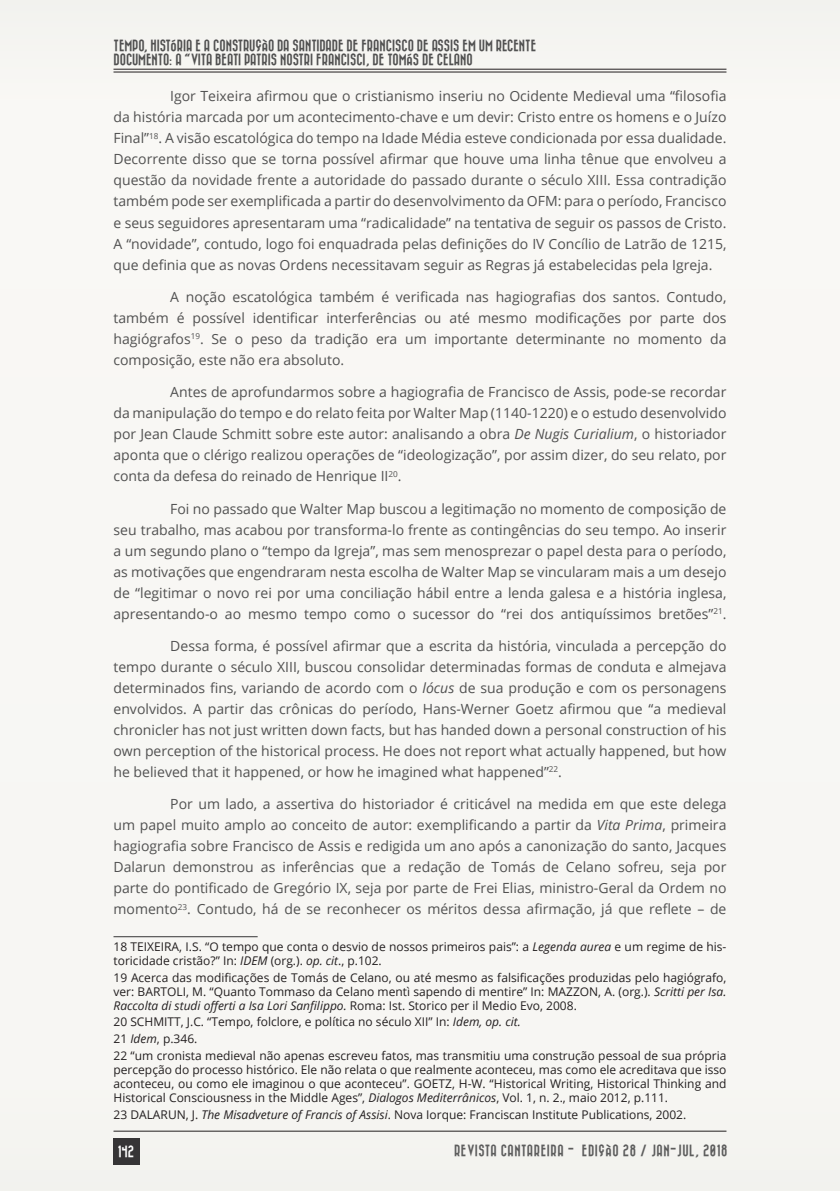
<style>
.page{position:relative;width:840px;height:1191px;background:#fff}
.page>*{position:absolute;margin:0;border:0;box-sizing:border-box;transform-origin:0 0}
.TEXTO{font:14px/21px "Open Sans";color:#515151;text-align:justify}
.t1{font:12px/14px "Open Sans";color:#231f20;text-align:justify}
.t2{font:12px/14px "Bazar";color:#515151}
.t3{font:12px "Bazar";letter-spacing:.05em;color:#5d5d5d}
.t4{font:12px "Bazar";color:#fff}
.s1{font-style:italic}
</style>
<div class="page">
<div style="left:0;top:0;width:839px;height:1190px;background:#f8f7f4"></div>
<hr style="left:113px;top:69px;width:613px;height:1px;background:#231f20">
<hr style="left:113px;top:72px;width:613px;height:1px;background:#231f20">
<hr style="left:113px;top:1130px;width:613px;height:1px;background:#231f20">
<div style="left:113px;top:1138px;width:26px;height:27px;background:#363536"></div>
<hr style="left:113px;top:936px;width:144px;height:1px;background:#363536">
<p class="t2" style="left:113px;top:39px;width:424px">TEMPO, HISTÓRIA E A CONSTRUÇÃO DA SANTIDADE DE FRANCISCO DE ASSIS EM UM RECENTE<br>DOCUMENTO: A “VITA BEATI PATRIS NOSTRI FRANCISCI, DE TOMÁS DE CELANO</p>
<p class="TEXTO" style="left:113px;top:85px;width:614px;text-indent:57px">Igor Teixeira afirmou que o cristianismo inseriu no Ocidente Medieval uma “filosofia da história marcada por um acontecimento-chave e um devir: Cristo entre os homens e o Juízo Final”<sup>18</sup>. A visão escatológica do tempo na Idade Média esteve condicionada por essa dualidade.<br>Decorrente disso que se torna possível afirmar que houve uma linha tênue que envolveu a questão da novidade frente a autoridade do passado durante o século XIII. Essa contradição também pode ser exemplificada a partir do desenvolvimento da OFM: para o período, Francisco e seus seguidores apresentaram uma “radicalidade” na tentativa de seguir os passos de Cristo.<br>A “novidade”, contudo, logo foi enquadrada pelas definições do IV Concílio de Latrão de 1215, que definia que as novas Ordens necessitavam seguir as Regras já estabelecidas pela Igreja.</p>
<p class="TEXTO" style="left:113px;top:286px;width:614px;text-indent:57px">A noção escatológica também é verificada nas hagiografias dos santos. Contudo, também é possível identificar interferências ou até mesmo modificações por parte dos hagiógrafos<sup>19</sup>. Se o peso da tradição era um importante determinante no momento da composição, este não era absoluto.</p>
<p class="TEXTO" style="left:113px;top:381px;width:614px;text-indent:57px">Antes de aprofundarmos sobre a hagiografia de Francisco de Assis, pode-se recordar da manipulação do tempo e do relato feita por Walter Map (1140-1220) e o estudo desenvolvido por Jean Claude Schmitt sobre este autor: analisando a obra <span class="s1">De Nugis Curialium</span>, o historiador aponta que o clérigo realizou operações de “ideologização”, por assim dizer, do seu relato, por conta da defesa do reinado de Henrique II<sup>20</sup>.</p>
<p class="TEXTO" style="left:113px;top:497px;width:614px;text-indent:57px">Foi no passado que Walter Map buscou a legitimação no momento de composição de seu trabalho, mas acabou por transforma-lo frente as contingências do seu tempo. Ao inserir a um segundo plano o “tempo da Igreja”, mas sem menosprezar o papel desta para o período, as motivações que engendraram nesta escolha de Walter Map se vincularam mais a um desejo de “legitimar o novo rei por uma conciliação hábil entre a lenda galesa e a história inglesa, apresentando-o ao mesmo tempo como o sucessor do “rei dos antiquíssimos bretões”<sup>21</sup>.</p>
<p class="TEXTO" style="left:113px;top:635px;width:614px;text-indent:57px">Dessa forma, é possível afirmar que a escrita da história, vinculada a percepção do tempo durante o século XIII, buscou consolidar determinadas formas de conduta e almejava determinados fins, variando de acordo com o <span class="s1">lócus</span> de sua produção e com os personagens envolvidos. A partir das crônicas do período, Hans-Werner Goetz afirmou que “a medieval chronicler has not just written down facts, but has handed down a personal construction of his own perception of the historical process. He does not report what actually happened, but how he believed that it happened, or how he imagined what happened”<sup>22</sup>.</p>
<p class="TEXTO" style="left:113px;top:793px;width:614px;text-indent:57px">Por um lado, a assertiva do historiador é criticável na medida em que este delega um papel muito amplo ao conceito de autor: exemplificando a partir da <span class="s1">Vita Prima</span>, primeira hagiografia sobre Francisco de Assis e redigida um ano após a canonização do santo, Jacques Dalarun demonstrou as inferências que a redação de Tomás de Celano sofreu, seja por parte do pontificado de Gregório IX, seja por parte de Frei Elias, ministro-Geral da Ordem no momento<sup>23</sup>. Contudo, há de se reconhecer os méritos dessa afirmação, já que reflete – de</p>
<p class="t1" style="left:113px;top:939px;width:614px">18 TEIXEIRA, I.S. “O tempo que conta o desvio de nossos primeiros pais”: a <span class="s1">Legenda aurea</span> e um regime de his&shy;toricidade cristão?” In: <span class="s1">IDEM</span> (org.). <span class="s1">op. cit</span>., p.102.</p>
<p class="t1" style="left:113px;top:970px;width:614px">19 Acerca das modificações de Tomás de Celano, ou até mesmo as falsificações produzidas pelo hagiógrafo, ver: BARTOLI, M. “Quanto Tommaso da Celano mentì sapendo di mentire” In: MAZZON, A. (org.). <span class="s1">Scritti per Isa.<br>Raccolta di studi offerti a Isa Lori Sanfilippo.</span> Roma: Ist. Storico per il Medio Evo, 2008.</p>
<p class="t1" style="left:113px;top:1014px;width:408px">20 SCHMITT, J.C. “Tempo, folclore, e política no século XII” In: <span class="s1">Idem, op. cit.</span></p>
<p class="t1" style="left:113px;top:1031px;width:85px">21 <span class="s1">Idem</span>, p.346.</p>
<p class="t1" style="left:113px;top:1048px;width:614px">22 “um cronista medieval não apenas escreveu fatos, mas transmitiu uma construção pessoal de sua própria percepção do processo histórico. Ele não relata o que realmente aconteceu, mas como ele acreditava que isso aconteceu, ou como ele imaginou o que aconteceu”. GOETZ, H-W. “Historical Writing, Historical Thinking and Historical Consciousness in the Middle Ages”, <span class="s1">Dialogos Mediterrânicos</span>, Vol. 1, n. 2., maio 2012, p.111.</p>
<p class="t1" style="left:113px;top:1107px;width:574px">23 DALARUN, J. <span class="s1">The Misadveture of Francis of Assisi</span>. Nova Iorque: Franciscan Institute Publications, 2002.</p>
<p class="t4" style="left:118px;top:1145px;width:18px">142</p>
<p class="t3" style="left:454px;top:1143px;width:275px">REVISTA CANTAREIRA - EDIÇÃO 28 / JAN-JUL, 2018</p>
</div>
